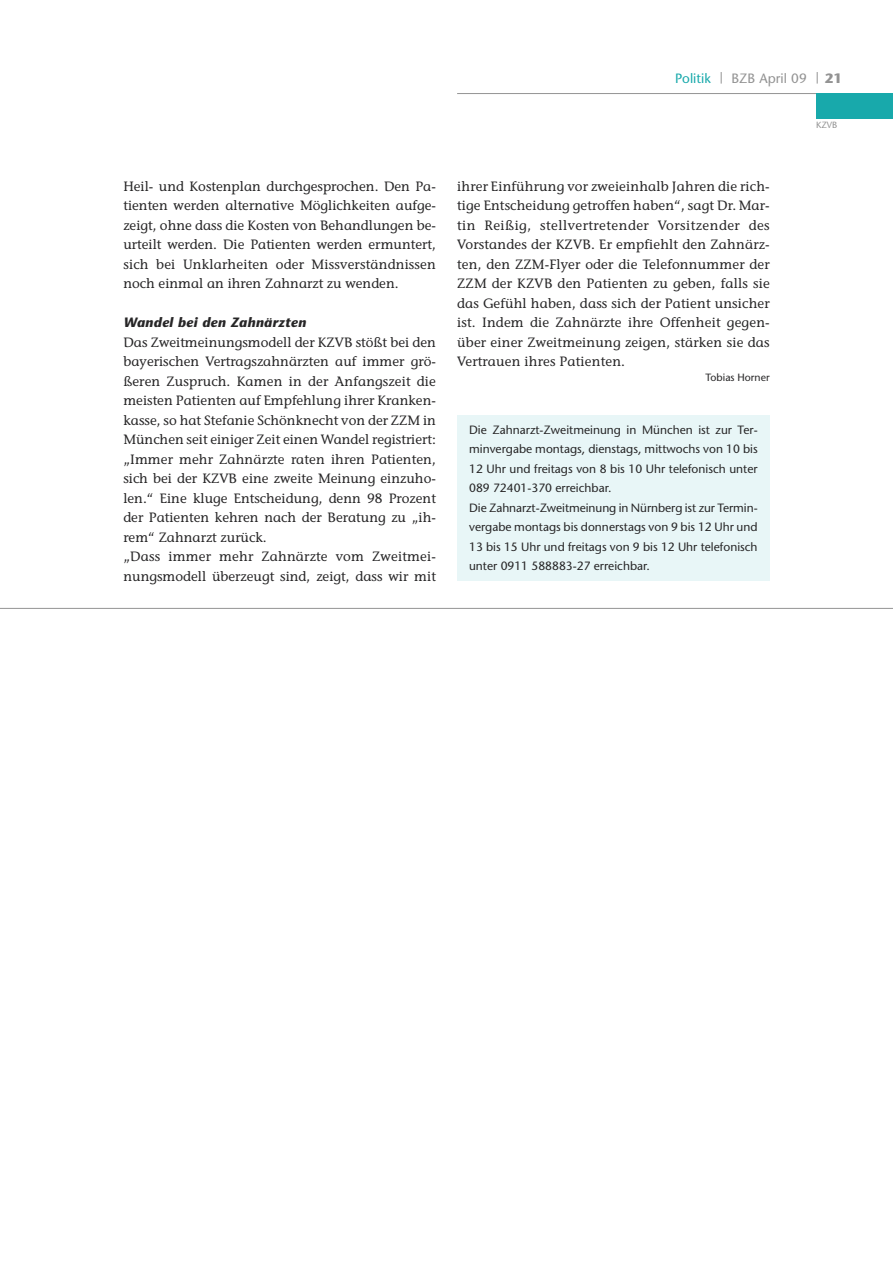
<style>
.page{position:relative;width:893px;height:1263px;background:#fff}
.page>*{position:absolute;margin:0;border:0;box-sizing:border-box;transform-origin:0 0}
.t1{font:13.5px/19.5px "Stone Informal";color:#272627;text-align:justify}
.t2{font:italic 700 13.5px "Stone Sans";letter-spacing:.02em;color:#272627}
.t3{font:13.5px "Stone Sans";color:#939393}
.t4{font:13.5px "Stone Sans";color:#18a9ab}
.t5{font:700 13.5px "Stone Sans";color:#939393}
.t6{font:12px/19.5px "Stone Sans";color:#272627}
.t7{font:10.5px "Stone Sans";color:#272627}
.t8{font:9px "Stone Sans";color:#939393}
</style>
<div class="page">
<svg style="left:721px;top:72px;width:1px;height:12px"></svg>
<svg style="left:817px;top:72px;width:1px;height:12px"></svg>
<hr style="left:457px;top:93px;width:436px;height:1px;background:#939393">
<div style="left:816px;top:93px;width:77px;height:26px;background:#18a9ab"></div>
<div style="left:457px;top:416px;width:313px;height:165px;background:#e8f6f7"></div>
<hr style="left:0;top:608px;width:893px;height:1px;background:#939393">
<p class="t1" style="left:123px;top:176px;width:314px">Heil- und Kostenplan durchgesprochen. Den Pa&shy;tienten werden alternative Möglichkeiten aufge&shy;zeigt, ohne dass die Kosten von Behandlungen be&shy;urteilt werden. Die Patienten werden ermuntert, sich bei Unklarheiten oder Missverständnissen noch einmal an ihren Zahnarzt zu wenden.</p>
<p class="t2" style="left:123px;top:317px;width:184px">Wandel bei den Zahnärzten</p>
<p class="t1" style="left:123px;top:332px;width:314px;text-align:left">Das Zweitmeinungsmodell der KZVB stößt bei den bayerischen Vertragszahnärzten auf immer grö&shy;ßeren Zuspruch. Kamen in der Anfangszeit die meisten Patienten auf Empfehlung ihrer Kranken&shy;kasse, so hat Stefanie Schönknecht von der ZZM in München seit einiger Zeit einen Wandel registriert: „Immer mehr Zahnärzte raten ihren Patienten, sich bei der KZVB eine zweite Meinung einzuho&shy;len.“ Eine kluge Entscheidung, denn 98 Prozent der Patienten kehren nach der Beratung zu „ih&shy;rem“ Zahnarzt zurück.<br>„Dass immer mehr Zahnärzte vom Zweitmei&shy;nungsmodell überzeugt sind, zeigt, dass wir mit</p>
<p class="t4" style="left:675px;top:73px;width:37px">Politik</p>
<p class="t3" style="left:732px;top:73px;width:77px">BZB April 09</p>
<p class="t5" style="left:825px;top:73px;width:19px">21</p>
<p class="t8" style="left:816px;top:122px;width:23px">KZVB</p>
<p class="t1" style="left:457px;top:176px;width:314px">ihrer Einführung vor zweieinhalb Jahren die rich&shy;tige Entscheidung getroffen haben“, sagt Dr. Mar&shy;tin Reißig, stellvertretender Vorsitzender des Vorstandes der KZVB. Er empfiehlt den Zahnärz&shy;ten, den ZZM-Flyer oder die Telefonnummer der ZZM der KZVB den Patienten zu geben, falls sie das Gefühl haben, dass sich der Patient unsicher ist. Indem die Zahnärzte ihre Offenheit gegen&shy;über einer Zweitmeinung zeigen, stärken sie das Vertrauen ihres Patienten.</p>
<p class="t7" style="left:705px;top:373px;width:66px">Tobias Horner</p>
<p class="t6" style="left:469px;top:421px;width:290px">Die Zahnarzt-Zweitmeinung in München ist zur Ter&shy;minvergabe montags, dienstags, mittwochs von 10 bis 12 Uhr und freitags von 8 bis 10 Uhr telefonisch unter 089 72401-370 erreichbar.<br>Die Zahnarzt-Zweitmeinung in Nürnberg ist zur Termin&shy;vergabe montags bis donnerstags von 9 bis 12 Uhr und 13 bis 15 Uhr und freitags von 9 bis 12 Uhr telefonisch unter 0911 588883-27 erreichbar.</p>
</div>
